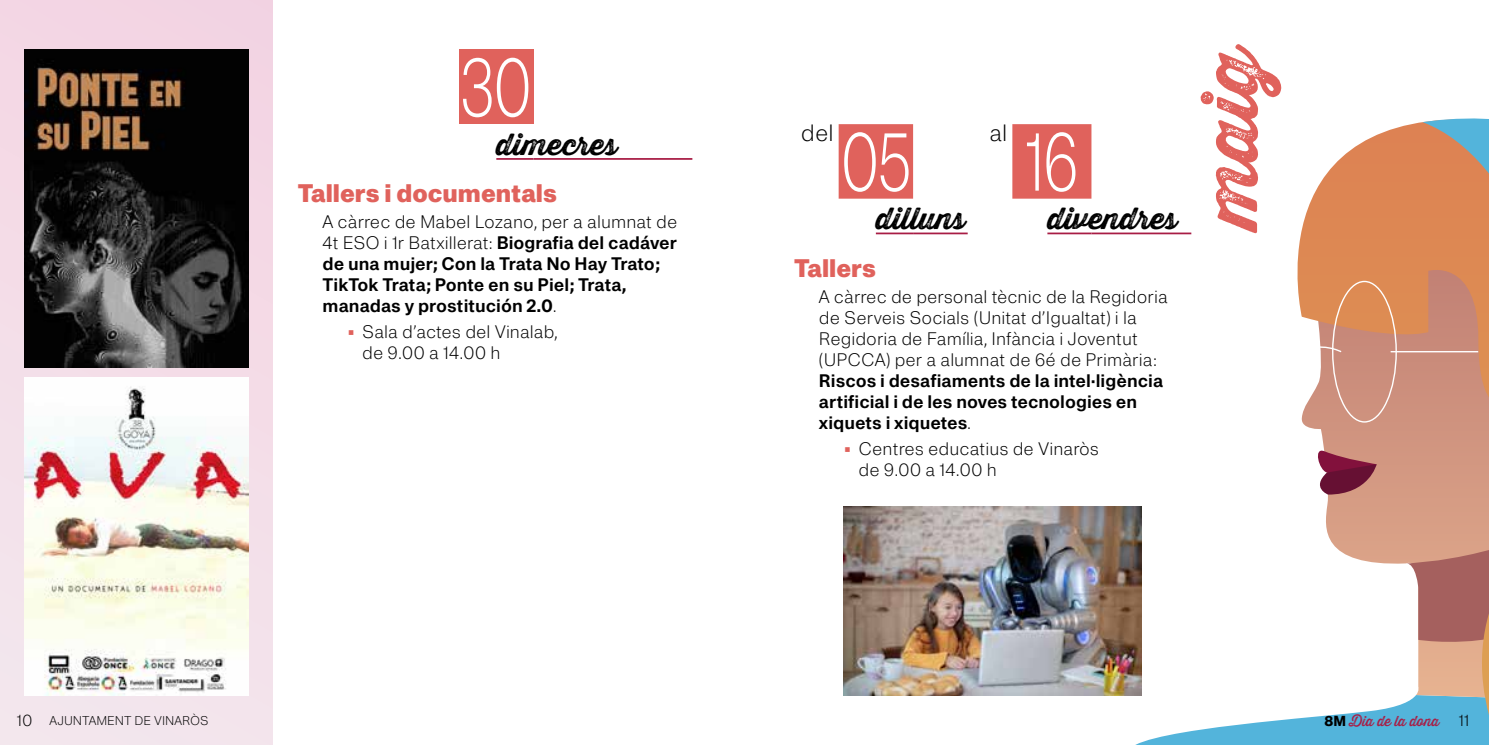
<style>
.page{position:relative;width:1489px;height:745px;background:#fff}
.page>*{position:absolute;margin:0;border:0;box-sizing:border-box;transform-origin:0 0}
.t1{font:300 80.5px "Snaga Arabic Text";color:#fff;scale:.75 1}
.t2{font:77px "Thirsty Rough Bol Two";color:#e0625c}
.t3{font:29.75px "Thirsty Rough Bol Two";color:#000}
.t4{font:900 24.5px "Snaga Arabic Text";color:#e0625c}
.t5{font:300 22.75px "Snaga Arabic Text";color:#000}
.t6{font:700 17.5px/21px "Snaga Arabic Text";color:#000}
.t7{font:300 17.5px/21px "Snaga Arabic Text";color:#000}
.t8{font:14px "Thirsty Rough Reg Two";color:#a81d45}
.t9{font:300 12.25px "Snaga Arabic Text";color:#000}
.s1{font-weight:300}
.s2{font-weight:700;color:#e0625c}
.s3{font-size:15.75px}
.s4{font-family:"Snaga Arabic Text";font-weight:800;color:#000}
.s5{font-family:"Snaga Arabic Text";font-weight:300;font-size:15.75px;color:#000}
</style>
<div class="page">
<div style="left:459px;top:50px;width:74px;height:74px;background:#e0625c"></div>
<hr style="left:496px;top:158px;width:37px;height:2px;background:#a81d45">
<hr style="left:533px;top:158px;width:159px;height:2px;background:#a81d45">
<div style="left:0;top:0;width:273px;height:744px;background:#f3dde8"></div>
<svg style="left:1098px;top:694px;width:390px;height:50px"></svg>
<svg style="left:1255px;top:122px;width:233px;height:592px"></svg>
<svg style="left:1422px;top:118px;width:66px;height:201px;background:#ca8b68"></svg>
<svg style="left:1298px;top:341px;width:44px;height:12px"></svg>
<hr style="left:1390px;top:351px;width:87px;height:1px;background:#fff">
<svg style="left:838px;top:124px;width:253px;height:74px"></svg>
<hr style="left:875px;top:232px;width:38px;height:2px;background:#a81d45">
<hr style="left:913px;top:232px;width:54px;height:2px;background:#a81d45">
<hr style="left:1047px;top:232px;width:44px;height:2px;background:#a81d45">
<hr style="left:1091px;top:232px;width:100px;height:2px;background:#a81d45">
<img style="left:843px;top:506px;width:298px;height:188px">
<img style="left:25px;top:50px;width:223px;height:317px">
<img style="left:25px;top:377px;width:223px;height:317px">
<h1 class="t1" style="left:460px;top:41px;width:98px">30</h1>
<h3 class="t3" style="left:496px;top:121px;width:122px">dimecres</h3>
<h3 class="t4" style="left:298px;top:177px;width:261px">Tallers i documentals</h3>
<p class="t6" style="left:322px;top:213px;width:356px"><span class="s1">A càrrec de Mabel Lozano, per a alumnat de 4t ESO i 1r Batxillerat:</span> Biografia del cadáver de una mujer; Con la Trata No Hay Trato; TikTok Trata; Ponte en su Piel; Trata, manadas y prostitución 2.0<span class="s1">.</span></p>
<p class="t7" style="left:362px;top:323px;width:197px;text-indent:-15px"><span class="s2">•</span> Sala d’actes del Vinalab, de 9.00 a 14.00 h</p>
<h3 class="t5" style="left:801px;top:119px;width:34px">del</h3>
<h1 class="t1" style="left:839px;top:115px;width:97px">05</h1>
<h3 class="t5" style="left:989px;top:119px;width:19px">al</h3>
<h1 class="t1" style="left:1024px;top:115px;width:73px">16</h1>
<h3 class="t3" style="left:875px;top:196px;width:91px">dilluns</h3>
<h3 class="t3" style="left:1047px;top:196px;width:131px">divendres</h3>
<h3 class="t4" style="left:794px;top:251px;width:83px">Tallers</h3>
<p class="t7" style="left:819px;top:287px;width:350px">A càrrec de personal tècnic de la Regidoria de Serveis Socials (Unitat d’Igualtat) i la Regidoria de Família, Infància i Joventut (UPCCA) per a alumnat de 6é de Primària:</p>
<p class="t6" style="left:819px;top:371px;width:346px">Riscos i desafiaments de la intel·ligència artificial i de les noves tecnologies en xiquets i xiquetes<span class="s1">.</span></p>
<p class="t7" style="left:858px;top:439px;width:242px;text-indent:-15px"><span class="s2">•</span> Centres educatius de Vinaròs de 9.00 a 14.00 h</p>
<h2 class="t2" style="left:1170px;top:226px;width:187px;rotate:-90deg">maig</h2>
<p class="t9" style="left:17px;top:712px;width:193px"><span class="s3">10</span> AJUNTAMENT DE VINARÒS</p>
<p class="t8" style="left:1324px;top:710px;width:146px"><span class="s4">8M</span> Dia de la dona <span class="s5">11</span></p>
</div>
